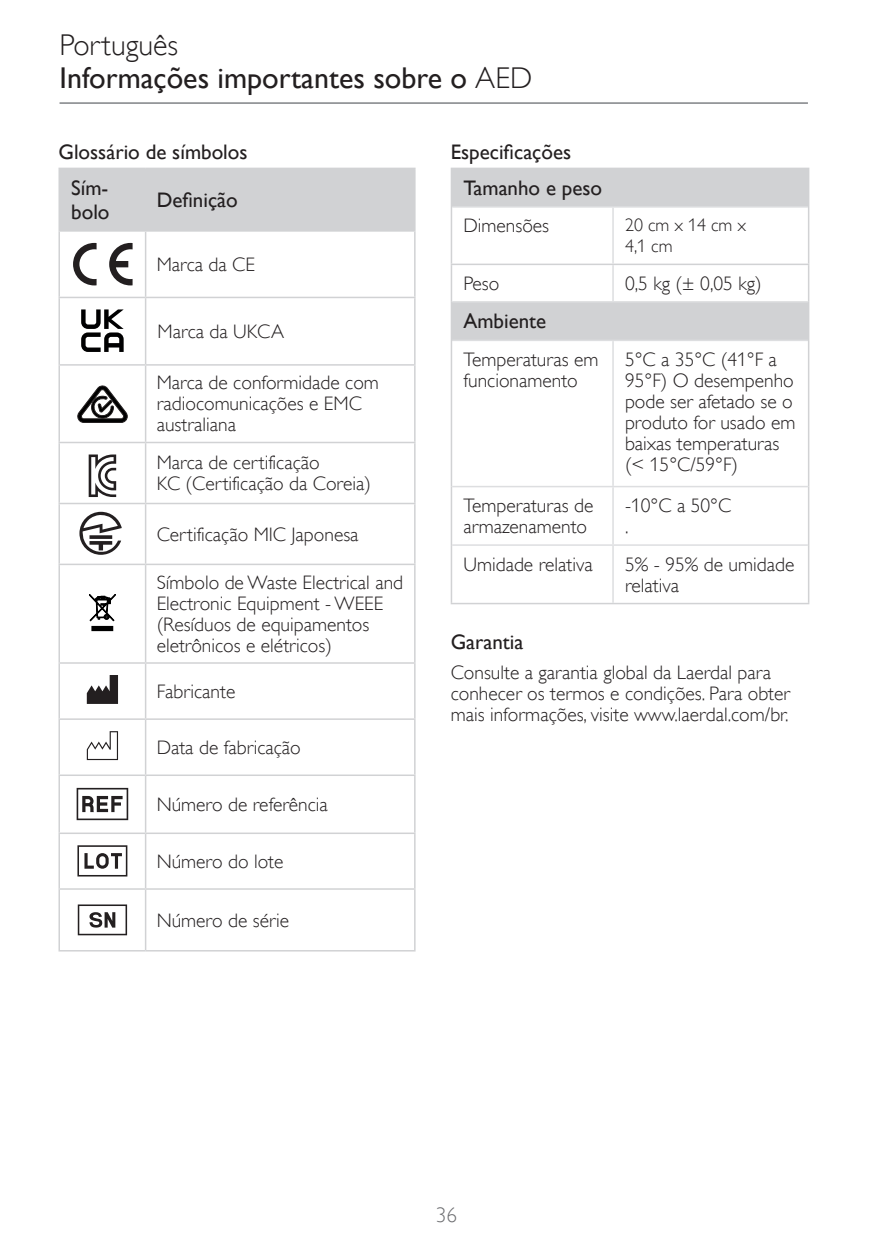
<style>
.page{position:relative;width:893px;height:1259px;background:#fff}
.page>*{position:absolute;margin:0;border:0;box-sizing:border-box;transform-origin:0 0}
.t1{font:30px/33px "Gill Alt One";color:#231f20}
.SubHeading{font:21px/24px "Gill Alt One";color:#231f20}
.t2{font:300 21px "Gill Alt One";color:#6c6d70}
.Body_Text{font:300 19.5px/21px "Gill Alt One";color:#231f20}
.Body_Text_Small{font:300 18px/21px "Gill Alt One";color:#231f20}
.s1{font-weight:300}
</style>
<div class="page">
<hr style="left:60px;top:102px;width:748px;height:2px;background:#808285">
<div style="left:60px;top:169px;width:354px;height:61px;background:#d1d2d4"></div>
<hr style="left:58px;top:168px;width:88px;height:1px;background:#d1d2d4">
<hr style="left:58px;top:169px;width:2px;height:61px;background:#d1d2d4">
<hr style="left:146px;top:168px;width:270px;height:1px;background:#d1d2d4">
<hr style="left:145px;top:169px;width:1px;height:61px;background:#d1d2d4">
<hr style="left:414px;top:169px;width:2px;height:61px;background:#d1d2d4">
<hr style="left:58px;top:230px;width:88px;height:2px;background:#d1d2d4">
<hr style="left:58px;top:232px;width:2px;height:65px;background:#d1d2d4">
<hr style="left:146px;top:230px;width:270px;height:2px;background:#d1d2d4">
<hr style="left:145px;top:232px;width:1px;height:65px;background:#d1d2d4">
<hr style="left:414px;top:232px;width:2px;height:65px;background:#d1d2d4">
<hr style="left:58px;top:297px;width:88px;height:1px;background:#d1d2d4">
<hr style="left:58px;top:298px;width:2px;height:66px;background:#d1d2d4">
<hr style="left:146px;top:297px;width:270px;height:1px;background:#d1d2d4">
<hr style="left:145px;top:298px;width:1px;height:66px;background:#d1d2d4">
<hr style="left:414px;top:298px;width:2px;height:66px;background:#d1d2d4">
<hr style="left:58px;top:364px;width:88px;height:2px;background:#d1d2d4">
<hr style="left:58px;top:366px;width:2px;height:76px;background:#d1d2d4">
<hr style="left:146px;top:364px;width:270px;height:2px;background:#d1d2d4">
<hr style="left:145px;top:366px;width:1px;height:76px;background:#d1d2d4">
<hr style="left:414px;top:366px;width:2px;height:76px;background:#d1d2d4">
<hr style="left:58px;top:442px;width:88px;height:1px;background:#d1d2d4">
<hr style="left:58px;top:443px;width:2px;height:60px;background:#d1d2d4">
<hr style="left:146px;top:442px;width:270px;height:1px;background:#d1d2d4">
<hr style="left:145px;top:443px;width:1px;height:60px;background:#d1d2d4">
<hr style="left:414px;top:443px;width:2px;height:60px;background:#d1d2d4">
<hr style="left:58px;top:503px;width:88px;height:1px;background:#d1d2d4">
<hr style="left:58px;top:504px;width:2px;height:59px;background:#d1d2d4">
<hr style="left:146px;top:503px;width:270px;height:1px;background:#d1d2d4">
<hr style="left:145px;top:504px;width:1px;height:59px;background:#d1d2d4">
<hr style="left:414px;top:504px;width:2px;height:59px;background:#d1d2d4">
<hr style="left:58px;top:563px;width:88px;height:2px;background:#d1d2d4">
<hr style="left:58px;top:565px;width:2px;height:97px;background:#d1d2d4">
<hr style="left:146px;top:563px;width:270px;height:2px;background:#d1d2d4">
<hr style="left:145px;top:565px;width:1px;height:97px;background:#d1d2d4">
<hr style="left:414px;top:565px;width:2px;height:97px;background:#d1d2d4">
<hr style="left:58px;top:662px;width:88px;height:2px;background:#d1d2d4">
<hr style="left:58px;top:664px;width:2px;height:54px;background:#d1d2d4">
<hr style="left:146px;top:662px;width:270px;height:2px;background:#d1d2d4">
<hr style="left:145px;top:664px;width:1px;height:54px;background:#d1d2d4">
<hr style="left:414px;top:664px;width:2px;height:54px;background:#d1d2d4">
<hr style="left:58px;top:718px;width:88px;height:2px;background:#d1d2d4">
<hr style="left:58px;top:720px;width:2px;height:54px;background:#d1d2d4">
<hr style="left:146px;top:718px;width:270px;height:2px;background:#d1d2d4">
<hr style="left:145px;top:720px;width:1px;height:54px;background:#d1d2d4">
<hr style="left:414px;top:720px;width:2px;height:54px;background:#d1d2d4">
<hr style="left:58px;top:774px;width:88px;height:2px;background:#d1d2d4">
<hr style="left:58px;top:776px;width:2px;height:56px;background:#d1d2d4">
<hr style="left:146px;top:774px;width:270px;height:2px;background:#d1d2d4">
<hr style="left:145px;top:776px;width:1px;height:56px;background:#d1d2d4">
<hr style="left:414px;top:776px;width:2px;height:56px;background:#d1d2d4">
<hr style="left:58px;top:832px;width:88px;height:2px;background:#d1d2d4">
<hr style="left:58px;top:834px;width:2px;height:54px;background:#d1d2d4">
<hr style="left:146px;top:832px;width:270px;height:2px;background:#d1d2d4">
<hr style="left:145px;top:834px;width:1px;height:54px;background:#d1d2d4">
<hr style="left:414px;top:834px;width:2px;height:54px;background:#d1d2d4">
<hr style="left:58px;top:888px;width:88px;height:1px;background:#d1d2d4">
<hr style="left:58px;top:889px;width:2px;height:61px;background:#d1d2d4">
<hr style="left:146px;top:888px;width:270px;height:1px;background:#d1d2d4">
<hr style="left:145px;top:889px;width:1px;height:61px;background:#d1d2d4">
<hr style="left:414px;top:889px;width:2px;height:61px;background:#d1d2d4">
<hr style="left:58px;top:950px;width:88px;height:1px;background:#d1d2d4">
<hr style="left:146px;top:950px;width:270px;height:1px;background:#d1d2d4">
<svg style="left:109px;top:243px;width:24px;height:42px"></svg>
<svg style="left:73px;top:243px;width:24px;height:42px"></svg>
<svg style="left:81px;top:309px;width:43px;height:43px"></svg>
<svg style="left:77px;top:385px;width:50px;height:37px"></svg>
<svg style="left:89px;top:454px;width:27px;height:43px"></svg>
<svg style="left:89px;top:594px;width:27px;height:37px"></svg>
<svg style="left:87px;top:675px;width:31px;height:29px"></svg>
<svg style="left:87px;top:731px;width:31px;height:29px"></svg>
<svg style="left:77px;top:788px;width:51px;height:32px"></svg>
<svg style="left:77px;top:845px;width:50px;height:31px"></svg>
<svg style="left:78px;top:904px;width:49px;height:31px"></svg>
<div style="left:451px;top:168px;width:358px;height:39px;background:#d1d2d4"></div>
<div style="left:451px;top:302px;width:358px;height:38px;background:#d1d2d4"></div>
<hr style="left:451px;top:207px;width:1px;height:57px;background:#d1d2d4">
<hr style="left:808px;top:207px;width:1px;height:57px;background:#d1d2d4">
<hr style="left:451px;top:264px;width:162px;height:1px;background:#d1d2d4">
<hr style="left:451px;top:265px;width:1px;height:37px;background:#d1d2d4">
<hr style="left:613px;top:264px;width:196px;height:1px;background:#d1d2d4">
<hr style="left:808px;top:265px;width:1px;height:37px;background:#d1d2d4">
<hr style="left:451px;top:340px;width:1px;height:146px;background:#d1d2d4">
<hr style="left:808px;top:340px;width:1px;height:146px;background:#d1d2d4">
<hr style="left:451px;top:486px;width:1px;height:59px;background:#d1d2d4">
<hr style="left:808px;top:486px;width:1px;height:59px;background:#d1d2d4">
<hr style="left:451px;top:545px;width:1px;height:58px;background:#d1d2d4">
<hr style="left:808px;top:545px;width:1px;height:58px;background:#d1d2d4">
<hr style="left:451px;top:603px;width:162px;height:1px;background:#d1d2d4">
<hr style="left:613px;top:603px;width:196px;height:1px;background:#d1d2d4">
<hr style="left:452px;top:206px;width:161px;height:2px;background:#dddee0">
<hr style="left:613px;top:206px;width:195px;height:2px;background:#dddee0">
<hr style="left:612px;top:208px;width:2px;height:56px;background:#dddee0">
<hr style="left:612px;top:265px;width:2px;height:36px;background:#dddee0">
<hr style="left:452px;top:301px;width:161px;height:2px;background:#dddee0">
<hr style="left:613px;top:301px;width:195px;height:2px;background:#dddee0">
<hr style="left:452px;top:340px;width:161px;height:1px;background:#dddee0">
<hr style="left:613px;top:340px;width:195px;height:1px;background:#dddee0">
<hr style="left:612px;top:341px;width:2px;height:145px;background:#dddee0">
<hr style="left:452px;top:486px;width:161px;height:1px;background:#dddee0">
<hr style="left:613px;top:486px;width:195px;height:1px;background:#dddee0">
<hr style="left:612px;top:487px;width:2px;height:57px;background:#dddee0">
<hr style="left:452px;top:544px;width:161px;height:2px;background:#dddee0">
<hr style="left:613px;top:544px;width:195px;height:2px;background:#dddee0">
<hr style="left:612px;top:546px;width:2px;height:57px;background:#dddee0">
<svg style="left:79px;top:512px;width:43px;height:43px"></svg>
<h1 class="t1" style="left:60px;top:28px;width:474px"><span class="s1">Português<br></span>Informações importantes sobre o <span class="s1">AED</span></h1>
<p class="SubHeading" style="left:58px;top:140px;width:191px">Glossário de símbolos</p>
<p class="SubHeading" style="left:71px;top:176px;width:40px">Sím&shy;bolo</p>
<p class="SubHeading" style="left:157px;top:188px;width:83px">Definição</p>
<p class="Body_Text" style="left:157px;top:254px;width:100px">Marca da CE</p>
<p class="Body_Text" style="left:158px;top:321px;width:128px">Marca da UKCA</p>
<p class="Body_Text" style="left:157px;top:372px;width:224px">Marca de conformidade com</p>
<p class="Body_Text" style="left:157px;top:393px;width:207px">radiocomunicações e EMC australiana</p>
<p class="Body_Text" style="left:157px;top:452px;width:165px">Marca de certificação</p>
<p class="Body_Text" style="left:157px;top:473px;width:216px">KC (Certificação da Coreia)</p>
<p class="Body_Text" style="left:157px;top:523px;width:203px">Certificação MIC Japonesa</p>
<p class="Body_Text" style="left:157px;top:572px;width:248px">Símbolo de Waste Electrical and<br>Electronic Equipment - WEEE (Resíduos de equipamentos eletrônicos e elétricos)</p>
<p class="Body_Text" style="left:157px;top:680px;width:80px">Fabricante</p>
<p class="Body_Text" style="left:157px;top:737px;width:146px">Data de fabricação</p>
<p class="Body_Text" style="left:157px;top:794px;width:173px">Número de referência</p>
<p class="Body_Text" style="left:157px;top:850px;width:128px">Número do lote</p>
<p class="Body_Text" style="left:157px;top:909px;width:134px">Número de série</p>
<p class="SubHeading" style="left:451px;top:140px;width:122px">Especificações</p>
<p class="SubHeading" style="left:463px;top:176px;width:140px">Tamanho e peso</p>
<p class="Body_Text" style="left:463px;top:215px;width:87px">Dimensões</p>
<p class="Body_Text_Small" style="left:625px;top:215px;width:123px">20 cm x 14 cm x<br>4,1 cm</p>
<p class="Body_Text" style="left:463px;top:273px;width:37px">Peso</p>
<p class="Body_Text" style="left:625px;top:273px;width:138px">0,5 kg (± 0,05 kg)</p>
<p class="SubHeading" style="left:463px;top:309px;width:84px">Ambiente</p>
<p class="Body_Text" style="left:463px;top:349px;width:137px">Temperaturas em funcionamento</p>
<p class="Body_Text" style="left:625px;top:349px;width:172px">5°C a 35°C (41°F a<br>95°F) O desempenho pode ser afetado se o produto for usado em baixas temperaturas (&lt; 15°C/59°F)</p>
<p class="Body_Text" style="left:463px;top:495px;width:131px">Temperaturas de armazenamento</p>
<p class="Body_Text" style="left:625px;top:495px;width:108px">-10°C a 50°C</p>
<p class="Body_Text" style="left:625px;top:516px;width:5px">.</p>
<p class="Body_Text" style="left:463px;top:553px;width:131px">Umidade relativa</p>
<p class="Body_Text" style="left:625px;top:553px;width:171px">5% - 95% de umidade relativa</p>
<p class="SubHeading" style="left:451px;top:630px;width:74px">Garantia</p>
<p class="Body_Text" style="left:451px;top:662px;width:341px">Consulte a garantia global da Laerdal para conhecer os termos e condições. Para obter mais informações, visite www.laerdal.com/br.</p>
<p class="t2" style="left:436px;top:1203px;width:22px">36</p>
</div>
